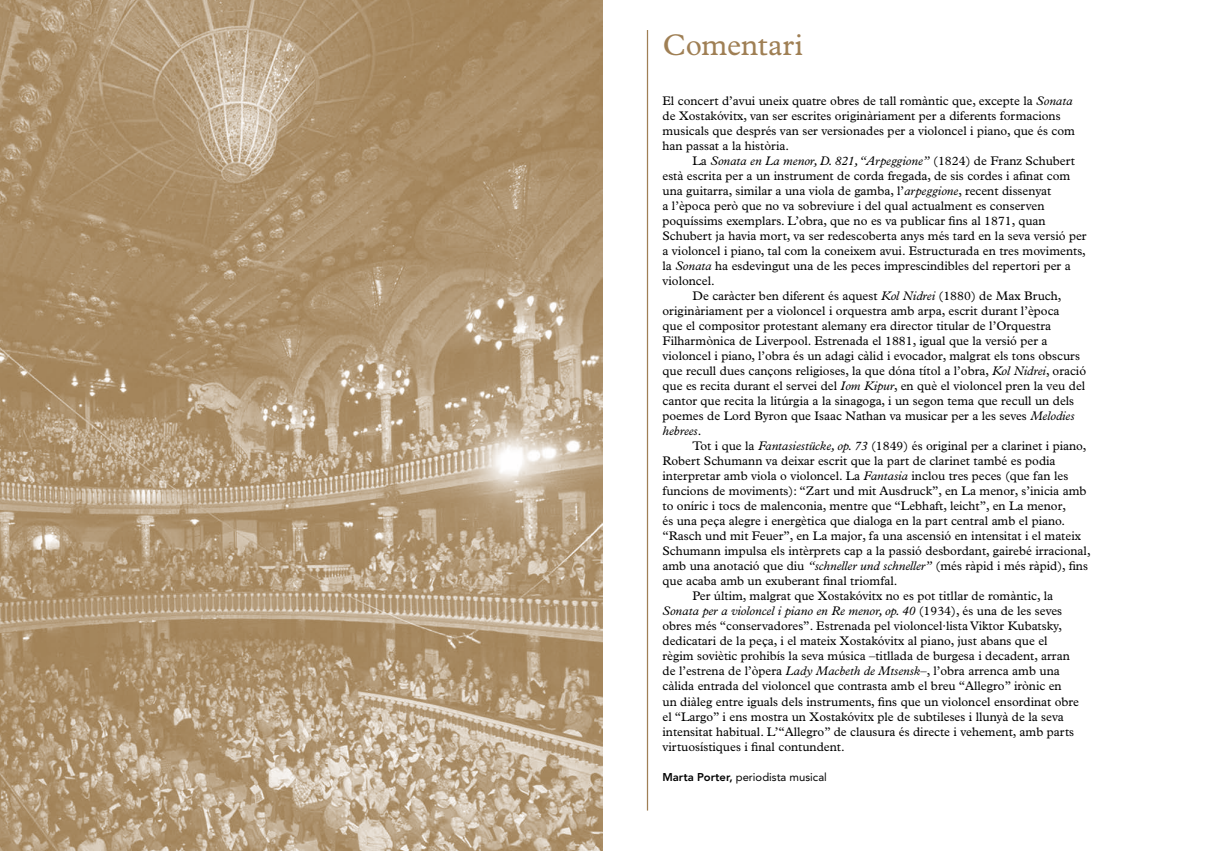
<style>
.page{position:relative;width:1205px;height:851px;background:#fff}
.page>*{position:absolute;margin:0;border:0;box-sizing:border-box;transform-origin:0 0}
.t1{font:30px "Plantin Std";letter-spacing:-.005em;color:#9f7f54}
.t2{font:12.5px/15px "Plantin Std";color:#000}
.t3{font:italic 12.5px "Plantin Std";color:#000}
.t4{font:11.25px "Avenir LT Std";color:#000}
.s1{font-style:italic}
.s2{font-style:normal}
.s3{font-weight:800}
</style>
<div class="page">
<hr style="left:647px;top:30px;width:1px;height:780px;background:#9f7f54">
<img style="left:0;top:0;width:602px;height:850px">
<h1 class="t1" style="left:662px;top:28px;width:142px">Comentari</h1>
<p class="t2" style="left:662px;top:93px;width:414px">El concert d’avui uneix quatre obres de tall romàntic que, excepte la <span class="s1">Sonata </span>de Xostakóvitx, van ser escrites originàriament per a diferents formacions musicals que després van ser versionades per a violoncel i piano, que és com han passat a la història.</p>
<p class="t3" style="left:692px;top:154px;width:384px"><span class="s2">La</span> Sonata en La menor, D. 821, “Arpeggione” <span class="s2">(1824) de Franz Schubert</span></p>
<p class="t2" style="left:662px;top:168px;width:409px">està escrita per a un instrument de corda fregada, de sis cordes i afinat com</p>
<p class="t2" style="left:662px;top:183px;width:390px">una guitarra, similar a una viola de gamba, l’<span class="s1">arpeggione</span>, recent dissenyat</p>
<p class="t2" style="left:662px;top:198px;width:383px">a l’època però que no va sobreviure i del qual actualment es conserven</p>
<p class="t2" style="left:662px;top:213px;width:385px">poquíssims exemplars. L’obra, que no es va publicar fins al 1871, quan</p>
<p class="t2" style="left:662px;top:228px;width:425px">Schubert ja havia mort, va ser redescoberta anys més tard en la seva versió per</p>
<p class="t2" style="left:662px;top:243px;width:425px">a violoncel i piano, tal com la coneixem avui. Estructurada en tres moviments,</p>
<p class="t2" style="left:662px;top:258px;width:410px">la <span class="s1">Sonata</span> ha esdevingut una de les peces imprescindibles del repertori per a</p>
<p class="t2" style="left:662px;top:273px;width:54px">violoncel.</p>
<p class="t2" style="left:692px;top:288px;width:370px">De caràcter ben diferent és aquest <span class="s1">Kol Nidrei</span> (1880) de Max Bruch,</p>
<p class="t2" style="left:662px;top:303px;width:398px">originàriament per a violoncel i orquestra amb arpa, escrit durant l’època</p>
<p class="t2" style="left:662px;top:318px;width:390px">que el compositor protestant alemany era director titular de l’Orquestra</p>
<p class="t2" style="left:662px;top:333px;width:386px">Filharmònica de Liverpool. Estrenada el 1881, igual que la versió per a</p>
<p class="t2" style="left:662px;top:348px;width:419px">violoncel i piano, l’obra és un adagi càlid i evocador, malgrat els tons obscurs</p>
<p class="t2" style="left:662px;top:363px;width:425px">que recull dues cançons religioses, la que dóna títol a l’obra, <span class="s1">Kol Nidrei</span>, oració</p>
<p class="t2" style="left:662px;top:378px;width:424px">que es recita durant el servei del <span class="s1">Iom Kipur</span>, en què el violoncel pren la veu del</p>
<p class="t2" style="left:662px;top:393px;width:413px">cantor que recita la litúrgia a la sinagoga, i un segon tema que recull un dels</p>
<p class="t2" style="left:662px;top:408px;width:414px">poemes de Lord Byron que Isaac Nathan va musicar per a les seves <span class="s1">Melodies</span></p>
<p class="t3" style="left:662px;top:424px;width:40px">hebrees<span class="s2">.</span></p>
<p class="t2" style="left:692px;top:438px;width:395px">Tot i que la <span class="s1">Fantasiestücke, op. 73</span> (1849) és original per a clarinet i piano,</p>
<p class="t2" style="left:662px;top:453px;width:394px">Robert Schumann va deixar escrit que la part de clarinet també es podia</p>
<p class="t2" style="left:662px;top:468px;width:407px">interpretar amb viola o violoncel. La <span class="s1">Fantasia</span> inclou tres peces (que fan les</p>
<p class="t2" style="left:662px;top:483px;width:425px">funcions de moviments): “Zart und mit Ausdruck”, en La menor, s’inicia amb</p>
<p class="t2" style="left:662px;top:498px;width:405px">to oníric i tocs de malenconia, mentre que “Lebhaft, leicht”, en La menor,</p>
<p class="t2" style="left:662px;top:513px;width:404px">és una peça alegre i energètica que dialoga en la part central amb el piano.</p>
<p class="t2" style="left:662px;top:528px;width:420px">“Rasch und mit Feuer”, en La major, fa una ascensió en intensitat i el mateix</p>
<p class="t2" style="left:662px;top:543px;width:430px">Schumann impulsa els intèrprets cap a la passió desbordant, gairebé irracional,</p>
<p class="t2" style="left:662px;top:558px;width:427px">amb una anotació que diu <span class="s1">“schneller und schneller”</span> (més ràpid i més ràpid), fins</p>
<p class="t2" style="left:662px;top:573px;width:236px">que acaba amb un exuberant final triomfal.</p>
<p class="t2" style="left:692px;top:588px;width:362px">Per últim, malgrat que Xostakóvitx no es pot titllar de romàntic, la</p>
<p class="t3" style="left:662px;top:604px;width:401px">Sonata per a violoncel i piano en Re menor, op. 40 <span class="s2">(1934), és una de les seves</span></p>
<p class="t2" style="left:662px;top:618px;width:401px">obres més “conservadores”. Estrenada pel violoncel·lista Viktor Kubatsky,</p>
<p class="t2" style="left:662px;top:633px;width:387px">dedicatari de la peça, i el mateix Xostakóvitx al piano, just abans que el</p>
<p class="t2" style="left:662px;top:648px;width:409px">règim soviètic prohibís la seva música –titllada de burgesa i decadent, arran</p>
<p class="t2" style="left:662px;top:663px;width:399px">de l’estrena de l’òpera <span class="s1">Lady Macbeth de Mtsensk</span>–, l’obra arrenca amb una</p>
<p class="t2" style="left:662px;top:678px;width:401px">càlida entrada del violoncel que contrasta amb el breu “Allegro” irònic en</p>
<p class="t2" style="left:662px;top:693px;width:418px">un diàleg entre iguals dels instruments, fins que un violoncel ensordinat obre</p>
<p class="t2" style="left:662px;top:708px;width:403px">el “Largo” i ens mostra un Xostakóvitx ple de subtileses i llunyà de la seva</p>
<p class="t2" style="left:662px;top:723px;width:413px">intensitat habitual. L’“Allegro” de clausura és directe i vehement, amb parts</p>
<p class="t2" style="left:662px;top:738px;width:184px">virtuosístiques i final contundent.</p>
<p class="t4" style="left:662px;top:770px;width:166px"><span class="s3">Marta Porter,</span> periodista musical</p>
</div>
